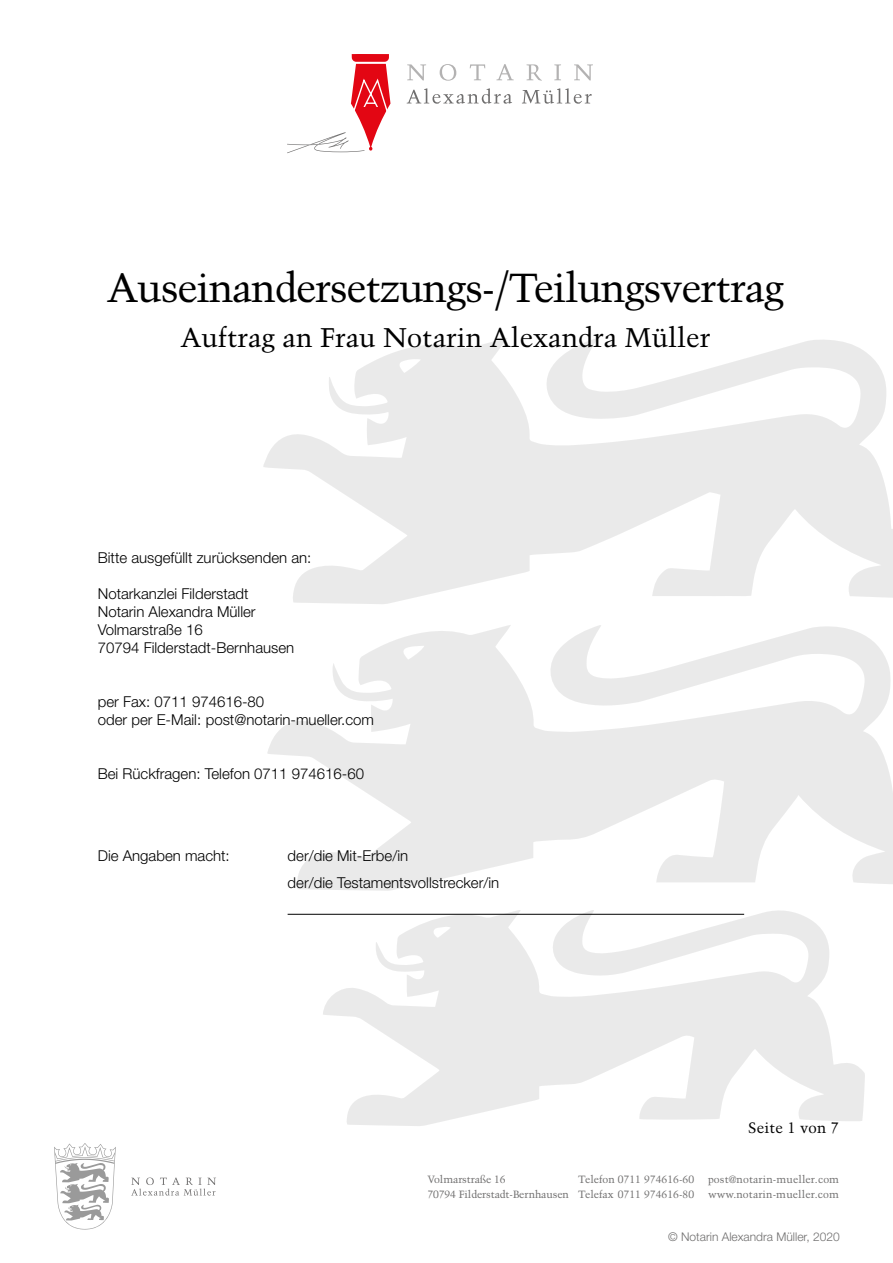
<style>
.page{position:relative;width:893px;height:1263px;background:#fff}
.page>*{position:absolute;margin:0;border:0;box-sizing:border-box;transform-origin:0 0}
.t1{font:40.5px "Trump Mediaeval";letter-spacing:-.03em;color:#000}
.t2{font:27px "Trump Mediaeval";color:#000}
.t3{font:300 15px/18px "Helvetica Neue LT Std";color:#000}
.t4{font:15px "Trump Mediaeval";letter-spacing:.01em;color:#000}
.t5{font:300 12px "Helvetica Neue LT Std";color:#706f6f}
.t6{font:10.5px/15px "Trump Mediaeval";color:#706f6f}
</style>
<div class="page">
<svg style="left:267px;top:625px;width:626px;height:266px;fill:#eaeaea"></svg>
<svg style="left:263px;top:338px;width:630px;height:266px;fill:#eaeaea"></svg>
<svg style="left:323px;top:910px;width:542px;height:216px;fill:#eaeaea"></svg>
<svg style="left:407px;top:64px;width:19px;height:16px"></svg>
<svg style="left:440px;top:64px;width:16px;height:17px"></svg>
<svg style="left:470px;top:64px;width:15px;height:16px"></svg>
<svg style="left:496px;top:64px;width:18px;height:16px"></svg>
<svg style="left:527px;top:64px;width:15px;height:17px"></svg>
<svg style="left:554px;top:64px;width:7px;height:16px"></svg>
<svg style="left:574px;top:64px;width:19px;height:16px"></svg>
<svg style="left:407px;top:88px;width:105px;height:16px"></svg>
<svg style="left:522px;top:88px;width:70px;height:16px"></svg>
<svg style="left:287px;top:54px;width:103px;height:99px"></svg>
<hr style="left:288px;top:914px;width:456px;height:1px;background:#000">
<svg style="left:54px;top:1143px;width:62px;height:86px"></svg>
<svg style="left:131px;top:1177px;width:85px;height:18px"></svg>
<h1 class="t1" style="left:107px;top:264px;width:679px">Auseinandersetzungs-/Teilungsvertrag</h1>
<h2 class="t2" style="left:181px;top:322px;width:531px">Auftrag an Frau Notarin Alexandra Müller</h2>
<p class="t3" style="left:98px;top:549px;width:215px">Bitte ausgefüllt zurücksenden an:</p>
<p class="t3" style="left:98px;top:585px;width:198px">Notarkanzlei Filderstadt<br>Notarin Alexandra Müller<br>Volmarstraße 16<br>70794 Filderstadt-Bernhausen</p>
<p class="t3" style="left:98px;top:693px;width:278px">per Fax: 0711 974616-80<br>oder per E-Mail: post@notarin-mueller.com</p>
<p class="t3" style="left:98px;top:765px;width:268px">Bei Rückfragen: Telefon 0711 974616-60</p>
<p class="t3" style="left:98px;top:846px;width:133px">Die Angaben macht:</p>
<p class="t3" style="left:288px;top:841px;width:213px;line-height:27px">der/die Mit-Erbe/in<br>der/die Testamentsvollstrecker/in</p>
<p class="t4" style="left:748px;top:1119px;width:92px">Seite 1 von 7</p>
<p class="t6" style="left:427px;top:1171px;width:143px">Volmarstraße 16<br>70794 Filderstadt-Bernhausen</p>
<p class="t6" style="left:708px;top:1171px;width:133px">post@notarin-mueller.com www.notarin-mueller.com</p>
<p class="t6" style="left:578px;top:1171px;width:117px">Telefon 0711 974616-60<br>Telefax 0711 974616-80</p>
<p class="t5" style="left:668px;top:1230px;width:173px">© Notarin Alexandra Müller, 2020</p>
</div>
